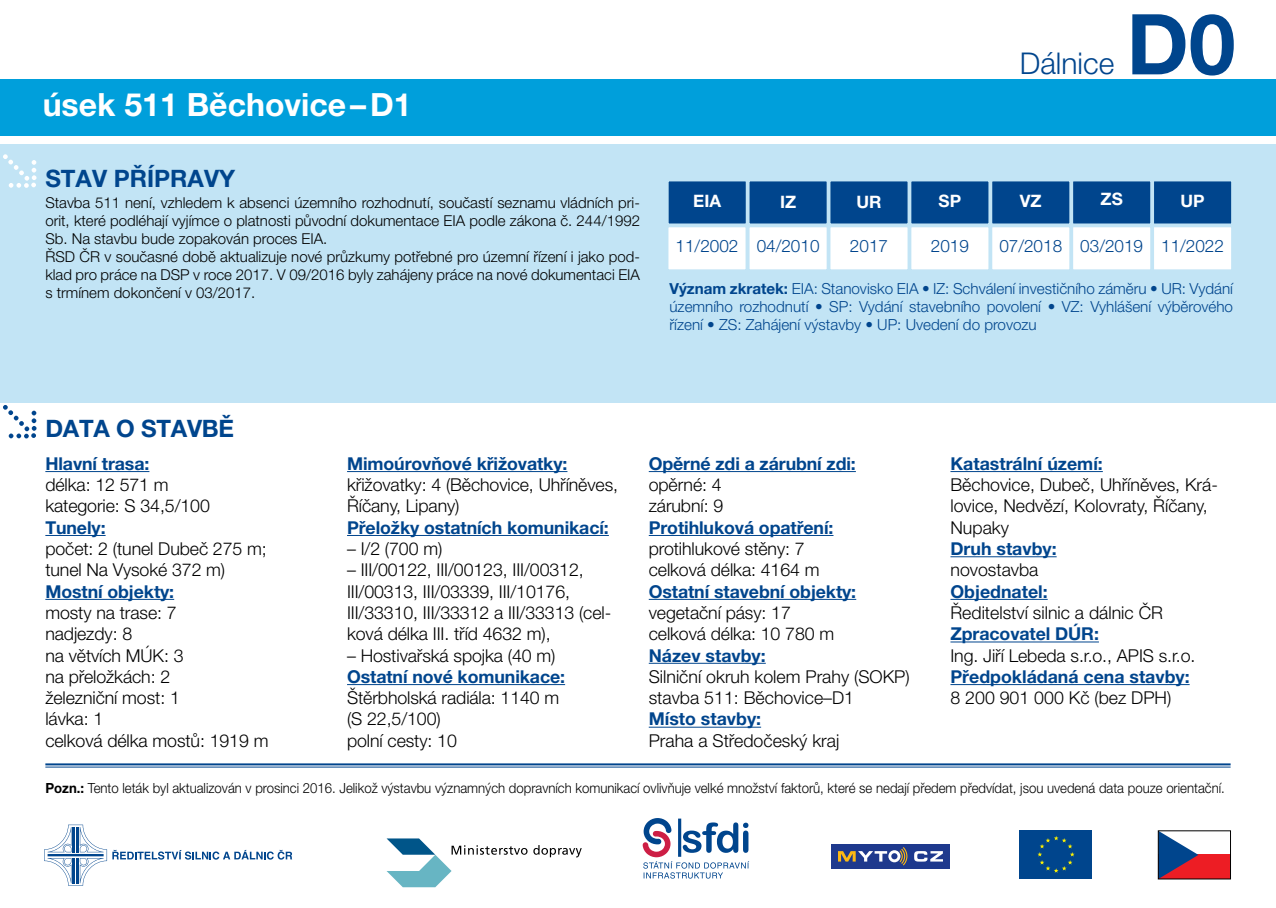
<style>
.page{position:relative;width:1276px;height:908px;background:#fff}
.page>*{position:absolute;margin:0;border:0;box-sizing:border-box;transform-origin:0 0}
.t1{font:700 84px "Helvetica Neue LT Pro";color:#00458d}
.t2{font:700 32px "Helvetica Neue LT Pro";color:#fff}
.t3{font:300 30px "Helvetica Neue LT Pro";color:#00458d}
.t4{font:700 24px "Helvetica Neue LT Pro";color:#00458d}
.t5{font:300 17.8px/21.2px "Helvetica Neue LT Pro";letter-spacing:-.005em;color:#000}
.t6{font:700 17.8px "Helvetica Neue LT Pro";letter-spacing:-.005em;color:#00458d}
.t7{font:300 17.2px "Helvetica Neue LT Pro";color:#00458d}
.t8{font:700 17.2px "Helvetica Neue LT Pro";color:#fff}
.t9{font:300 15.2px/18.2px "Helvetica Neue LT Pro";color:#00458d;text-align:justify}
.t10{font:300 15px/18px "Helvetica Neue LT Pro";color:#000}
.t11{font:300 14px "Helvetica Neue LT Pro";color:#000;scale:.94 1}
.s1{font-weight:700}
</style>
<div class="page">
<div style="left:0;top:79px;width:1276px;height:57px;background:#009fdb"></div>
<div style="left:0;top:144px;width:1276px;height:259px;background:#c2e4f5"></div>
<svg style="left:3px;top:154px;width:34px;height:34px"></svg>
<div style="left:1153px;top:180px;width:79px;height:44px;background:#00458d"></div>
<div style="left:1152px;top:179px;width:81px;height:46px;border:2px solid #c2e4f5"></div>
<div style="left:991px;top:180px;width:79px;height:44px;background:#00458d"></div>
<div style="left:990px;top:179px;width:81px;height:46px;border:2px solid #c2e4f5"></div>
<div style="left:829px;top:180px;width:79px;height:44px;background:#00458d"></div>
<div style="left:828px;top:179px;width:81px;height:46px;border:2px solid #c2e4f5"></div>
<div style="left:1072px;top:180px;width:79px;height:44px;background:#00458d"></div>
<div style="left:1071px;top:179px;width:81px;height:46px;border:2px solid #c2e4f5"></div>
<div style="left:910px;top:180px;width:79px;height:44px;background:#00458d"></div>
<div style="left:909px;top:179px;width:81px;height:46px;border:2px solid #c2e4f5"></div>
<div style="left:748px;top:180px;width:79px;height:44px;background:#00458d"></div>
<div style="left:747px;top:179px;width:81px;height:46px;border:2px solid #c2e4f5"></div>
<div style="left:668px;top:180px;width:78px;height:44px;background:#00458d"></div>
<div style="left:667px;top:179px;width:80px;height:46px;border:2px solid #c2e4f5"></div>
<div style="left:1153px;top:226px;width:79px;height:44px;background:#fff"></div>
<div style="left:1152px;top:225px;width:81px;height:46px;border:2px solid #c2e4f5"></div>
<div style="left:991px;top:226px;width:79px;height:44px;background:#fff"></div>
<div style="left:990px;top:225px;width:81px;height:46px;border:2px solid #c2e4f5"></div>
<div style="left:829px;top:226px;width:79px;height:44px;background:#fff"></div>
<div style="left:828px;top:225px;width:81px;height:46px;border:2px solid #c2e4f5"></div>
<div style="left:1072px;top:226px;width:79px;height:44px;background:#fff"></div>
<div style="left:1071px;top:225px;width:81px;height:46px;border:2px solid #c2e4f5"></div>
<div style="left:910px;top:226px;width:79px;height:44px;background:#fff"></div>
<div style="left:909px;top:225px;width:81px;height:46px;border:2px solid #c2e4f5"></div>
<div style="left:748px;top:226px;width:79px;height:44px;background:#fff"></div>
<div style="left:747px;top:225px;width:81px;height:46px;border:2px solid #c2e4f5"></div>
<div style="left:667px;top:226px;width:79px;height:44px;background:#fff"></div>
<div style="left:666px;top:225px;width:81px;height:46px;border:2px solid #c2e4f5"></div>
<div style="left:1019px;top:830px;width:72px;height:48px;background:#00458d"></div>
<svg style="left:1037px;top:836px;width:37px;height:36px"></svg>
<div style="left:1158px;top:854px;width:72px;height:24px;background:#ed1d24"></div>
<svg style="left:1160px;top:832px;width:38px;height:44px"></svg>
<svg style="left:44px;top:824px;width:248px;height:61px"></svg>
<svg style="left:642px;top:818px;width:107px;height:60px"></svg>
<hr style="left:45px;top:763px;width:1185px;height:2px;background:#00458d">
<hr style="left:45px;top:766px;width:1185px;height:1px;background:#00458d">
<hr style="left:45px;top:471px;width:104px;height:1px;background:#00458d">
<hr style="left:45px;top:534px;width:61px;height:1px;background:#00458d">
<hr style="left:45px;top:598px;width:129px;height:1px;background:#00458d">
<hr style="left:347px;top:471px;width:220px;height:1px;background:#00458d">
<hr style="left:347px;top:534px;width:262px;height:1px;background:#00458d">
<hr style="left:347px;top:683px;width:218px;height:1px;background:#00458d">
<hr style="left:649px;top:471px;width:207px;height:1px;background:#00458d">
<hr style="left:649px;top:534px;width:184px;height:1px;background:#00458d">
<hr style="left:649px;top:598px;width:207px;height:1px;background:#00458d">
<hr style="left:649px;top:662px;width:117px;height:1px;background:#00458d">
<hr style="left:649px;top:726px;width:112px;height:1px;background:#00458d">
<hr style="left:950px;top:471px;width:152px;height:1px;background:#00458d">
<hr style="left:950px;top:556px;width:106px;height:1px;background:#00458d">
<hr style="left:950px;top:598px;width:97px;height:1px;background:#00458d">
<hr style="left:950px;top:641px;width:149px;height:1px;background:#00458d">
<hr style="left:950px;top:683px;width:239px;height:1px;background:#00458d">
<svg style="left:3px;top:405px;width:34px;height:33px"></svg>
<svg style="left:386px;top:838px;width:141px;height:48px"></svg>
<svg style="left:533px;top:845px;width:49px;height:12px"></svg>
<div style="left:831px;top:843px;width:119px;height:24px;background:#1e398d"></div>
<svg style="left:838px;top:847px;width:69px;height:18px"></svg>
<svg style="left:914px;top:851px;width:29px;height:10px"></svg>
<h2 class="t2" style="left:43px;top:85px;width:370px">úsek 511 Běchovice–D1</h2>
<h3 class="t4" style="left:45px;top:163px;width:191px">STAV PŘÍPRAVY</h3>
<p class="t10" style="left:45px;top:193px;width:596px">Stavba 511 není, vzhledem k absenci územního rozhodnutí, součastí seznamu vládních pri&shy;orit, které podléhají vyjímce o platnosti původní dokumentace EIA podle zákona č. 244/1992<br>Sb. Na stavbu bude zopakován proces EIA.<br>ŘSD ČR v současné době aktualizuje nové průzkumy potřebné pro územní řízení i jako pod&shy;klad pro práce na DSP v roce 2017. V 09/2016 byly zahájeny práce na nové dokumentaci EIA s trmínem dokončení v 03/2017.</p>
<h3 class="t3" style="left:1019px;top:45px;width:96px">Dálnice</h3>
<h1 class="t1" style="left:1126px;top:-8px;width:110px">D0</h1>
<p class="t8" style="left:693px;top:190px;width:29px">EIA</p>
<p class="t8" style="left:780px;top:191px;width:18px">IZ</p>
<p class="t8" style="left:856px;top:191px;width:27px">UR</p>
<p class="t8" style="left:938px;top:190px;width:24px">SP</p>
<p class="t8" style="left:1020px;top:190px;width:23px">VZ</p>
<p class="t8" style="left:1100px;top:188px;width:24px">ZS</p>
<p class="t8" style="left:1180px;top:190px;width:26px">UP</p>
<p class="t7" style="left:675px;top:235px;width:145px">11/2002 04/2010</p>
<p class="t7" style="left:850px;top:235px;width:40px">2017</p>
<p class="t7" style="left:931px;top:235px;width:40px">2019</p>
<p class="t7" style="left:999px;top:235px;width:226px">07/2018 03/2019 11/2022</p>
<p class="t9" style="left:669px;top:279px;width:565px"><span class="s1">Význam zkratek:</span> EIA: Stanovisko EIA • IZ: Schválení investičního záměru • UR: Vydání územního rozhodnutí • SP: Vydání stavebního povolení • VZ: Vyhlášení výběrového řízení • ZS: Zahájení výstavby • UP: Uvedení do provozu</p>
<h3 class="t4" style="left:45px;top:413px;width:190px">DATA O STAVBĚ</h3>
<p class="t6" style="left:45px;top:452px;width:106px">Hlavní trasa:</p>
<p class="t5" style="left:45px;top:473px;width:166px">délka: 12 571 m kategorie: S 34,5/100</p>
<p class="t6" style="left:45px;top:516px;width:62px">Tunely:</p>
<p class="t5" style="left:45px;top:537px;width:223px">počet: 2 (tunel Dubeč 275 m; tunel Na Vysoké 372 m)</p>
<p class="t6" style="left:45px;top:580px;width:130px">Mostní objekty:</p>
<p class="t5" style="left:45px;top:601px;width:225px">mosty na trase: 7<br>nadjezdy: 8<br>na větvích MÚK: 3<br>na přeložkách: 2<br>železniční most: 1<br>lávka: 1<br>celková délka mostů: 1919 m</p>
<p class="t6" style="left:347px;top:452px;width:222px">Mimoúrovňové křižovatky:</p>
<p class="t5" style="left:347px;top:473px;width:272px">křižovatky: 4 (Běchovice, Uhříněves,<br>Říčany, Lipany)</p>
<p class="t6" style="left:347px;top:516px;width:263px">Přeložky ostatních komunikací:</p>
<p class="t5" style="left:347px;top:537px;width:97px">– I/2 (700 m)</p>
<p class="t5" style="left:347px;top:558px;width:266px">– III/00122, III/00123, III/00312, III/00313, III/03339, III/10176, III/33310, III/33312 a III/33313 (cel&shy;ková délka III. tříd 4632 m),</p>
<p class="t5" style="left:347px;top:644px;width:210px">– Hostivařská spojka (40 m)</p>
<p class="t6" style="left:347px;top:665px;width:219px">Ostatní nové komunikace:</p>
<p class="t5" style="left:347px;top:686px;width:214px">Štěrbholská radiála: 1140 m (S 22,5/100)<br>polní cesty: 10</p>
<p class="t6" style="left:649px;top:452px;width:209px">Opěrné zdi a zárubní zdi:</p>
<p class="t5" style="left:649px;top:473px;width:76px">opěrné: 4 zárubní: 9</p>
<p class="t6" style="left:649px;top:516px;width:186px">Protihluková opatření:</p>
<p class="t5" style="left:649px;top:537px;width:172px">protihlukové stěny: 7 celková délka: 4164 m</p>
<p class="t6" style="left:649px;top:580px;width:209px">Ostatní stavební objekty:</p>
<p class="t5" style="left:649px;top:601px;width:187px">vegetační pásy: 17 celková délka: 10 780 m</p>
<p class="t6" style="left:649px;top:643px;width:118px">Název stavby:</p>
<p class="t5" style="left:649px;top:665px;width:262px">Silniční okruh kolem Prahy (SOKP) stavba 511: Běchovice–D1</p>
<p class="t6" style="left:649px;top:707px;width:114px">Místo stavby:</p>
<p class="t5" style="left:649px;top:729px;width:192px">Praha a Středočeský kraj</p>
<p class="t6" style="left:950px;top:452px;width:154px">Katastrální území:</p>
<p class="t5" style="left:950px;top:473px;width:269px">Běchovice, Dubeč, Uhříněves, Krá&shy;lovice, Nedvězí, Kolovraty, Říčany,<br>Nupaky</p>
<p class="t6" style="left:950px;top:537px;width:108px">Druh stavby:</p>
<p class="t5" style="left:950px;top:558px;width:90px">novostavba</p>
<p class="t6" style="left:950px;top:580px;width:99px">Objednatel:</p>
<p class="t5" style="left:950px;top:601px;width:214px">Ředitelství silnic a dálnic ČR</p>
<p class="t6" style="left:950px;top:622px;width:150px">Zpracovatel DÚR:</p>
<p class="t5" style="left:950px;top:644px;width:246px">Ing. Jiří Lebeda s.r.o., APIS s.r.o.</p>
<p class="t6" style="left:950px;top:665px;width:241px">Předpokládaná cena stavby:</p>
<p class="t5" style="left:950px;top:686px;width:222px">8 200 901 000 Kč (bez DPH)</p>
<p class="t11" style="left:45px;top:779px;width:1256px"><span class="s1">Pozn.:</span> Tento leták byl aktualizován v prosinci 2016. Jelikož výstavbu významných dopravních komunikací ovlivňuje velké množství faktorů, které se nedají předem předvídat, jsou uvedená data pouze orientační.</p>
</div>
